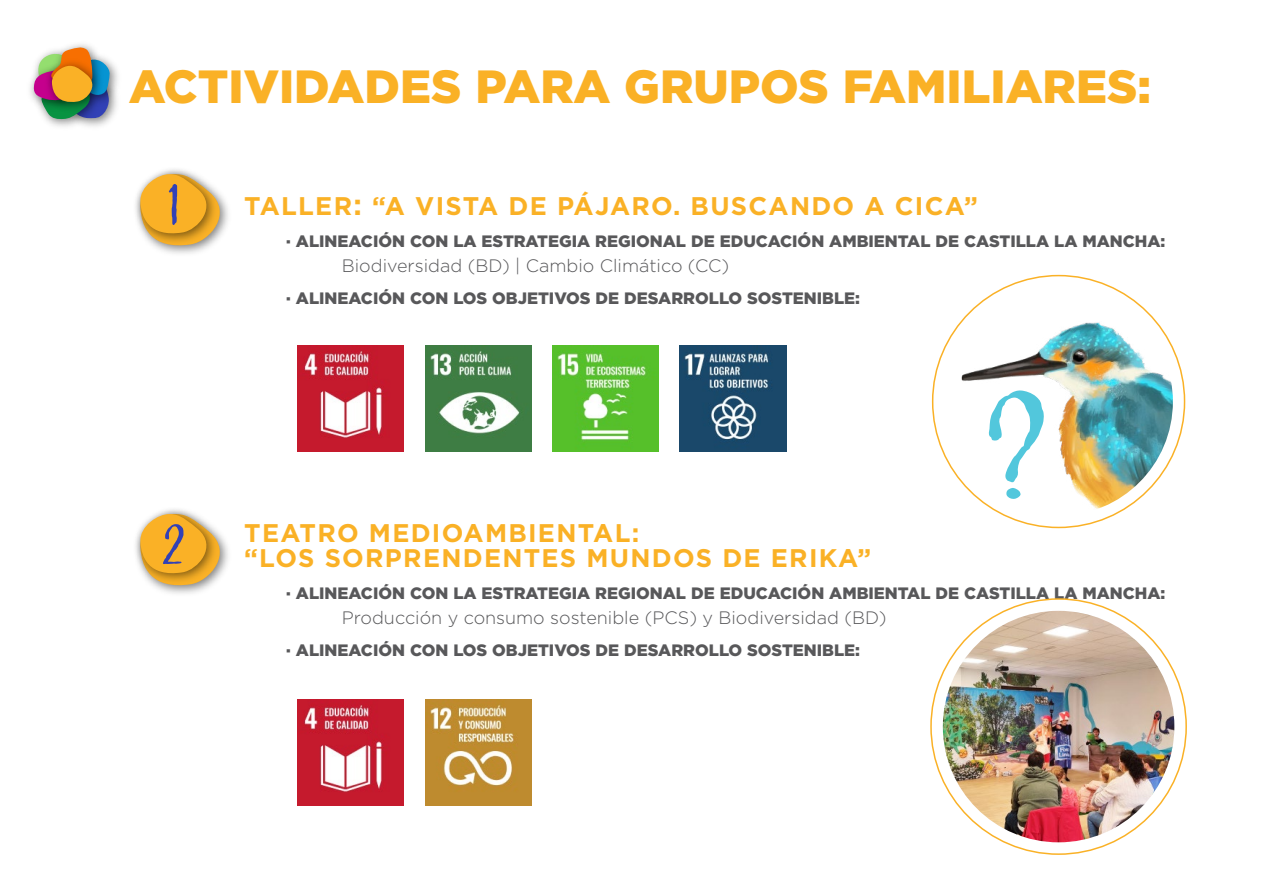
<style>
.page{position:relative;width:1263px;height:893px;background:#fff}
.page>*{position:absolute;margin:0;border:0;box-sizing:border-box;transform-origin:0 0}
.t1{font:52.5px "Adorn Condensed Sans";color:#3241b6}
.t2{font:900 46.5px "Gotham";color:#fab126}
.t3{font:700 25.5px/25.5px "Gotham";letter-spacing:.05em;color:#fab126}
.t4{font:300 18px "Gotham";color:#58585a}
.t5{font:900 16.5px "Gotham";color:#58585a}
.s1{font-size:28.5px}
</style>
<div class="page">
<img style="left:106px;top:110px;width:10px;height:13px">
<img style="left:30px;top:79px;width:2px;height:23px">
<img style="left:110px;top:61px;width:8px;height:49px">
<svg style="left:32px;top:46px;width:78px;height:73px;background:#a19477"></svg>
<img style="left:134px;top:167px;width:63px;height:63px">
<svg style="left:139px;top:174px;width:91px;height:77px"></svg>
<img style="left:298px;top:345px;width:106px;height:107px">
<img style="left:425px;top:345px;width:106px;height:107px">
<img style="left:552px;top:345px;width:107px;height:107px">
<img style="left:680px;top:345px;width:106px;height:107px">
<img style="left:298px;top:699px;width:106px;height:106px">
<img style="left:134px;top:507px;width:63px;height:63px">
<svg style="left:139px;top:514px;width:91px;height:76px"></svg>
<img style="left:943px;top:611px;width:231px;height:231px;border-radius:116px">
<img style="left:425px;top:699px;width:106px;height:106px">
<img style="left:962px;top:321px;width:211px;height:195px">
<svg style="left:985px;top:388px;width:67px;height:113px"></svg>
<h2 class="t2" style="left:129px;top:54px;width:1023px">ACTIVIDADES PARA GRUPOS FAMILIARES:</h2>
<h1 class="t1" style="left:166px;top:172px;width:15px">1</h1>
<h3 class="t3" style="left:244px;top:193px;width:735px">TALLER<span class="s1">:</span> “A VISTA DE PÁJARO. BUSCANDO A CICA”</h3>
<p class="t5" style="left:286px;top:229px;width:881px">· ALINEACIÓN CON LA ESTRATEGIA REGIONAL DE EDUCACIÓN AMBIENTAL DE CASTILLA LA MANCHA:</p>
<p class="t4" style="left:342px;top:254px;width:389px">Biodiversidad (BD) | Cambio Climático (CC)</p>
<p class="t5" style="left:286px;top:286px;width:575px">· ALINEACIÓN CON LOS OBJETIVOS DE DESARROLLO SOSTENIBLE:</p>
<h1 class="t1" style="left:161px;top:512px;width:26px">2</h1>
<h3 class="t3" style="left:244px;top:520px;width:629px">TEATRO MEDIOAMBIENTAL:<br>“LOS SORPRENDENTES MUNDOS DE ERIKA”</h3>
<p class="t5" style="left:286px;top:581px;width:881px">· ALINEACIÓN CON LA ESTRATEGIA REGIONAL DE EDUCACIÓN AMBIENTAL DE CASTILLA LA MANCHA:</p>
<p class="t4" style="left:342px;top:606px;width:546px">Producción y consumo sostenible (PCS) y Biodiversidad (BD)</p>
<p class="t5" style="left:286px;top:638px;width:575px">· ALINEACIÓN CON LOS OBJETIVOS DE DESARROLLO SOSTENIBLE:</p>
</div>
